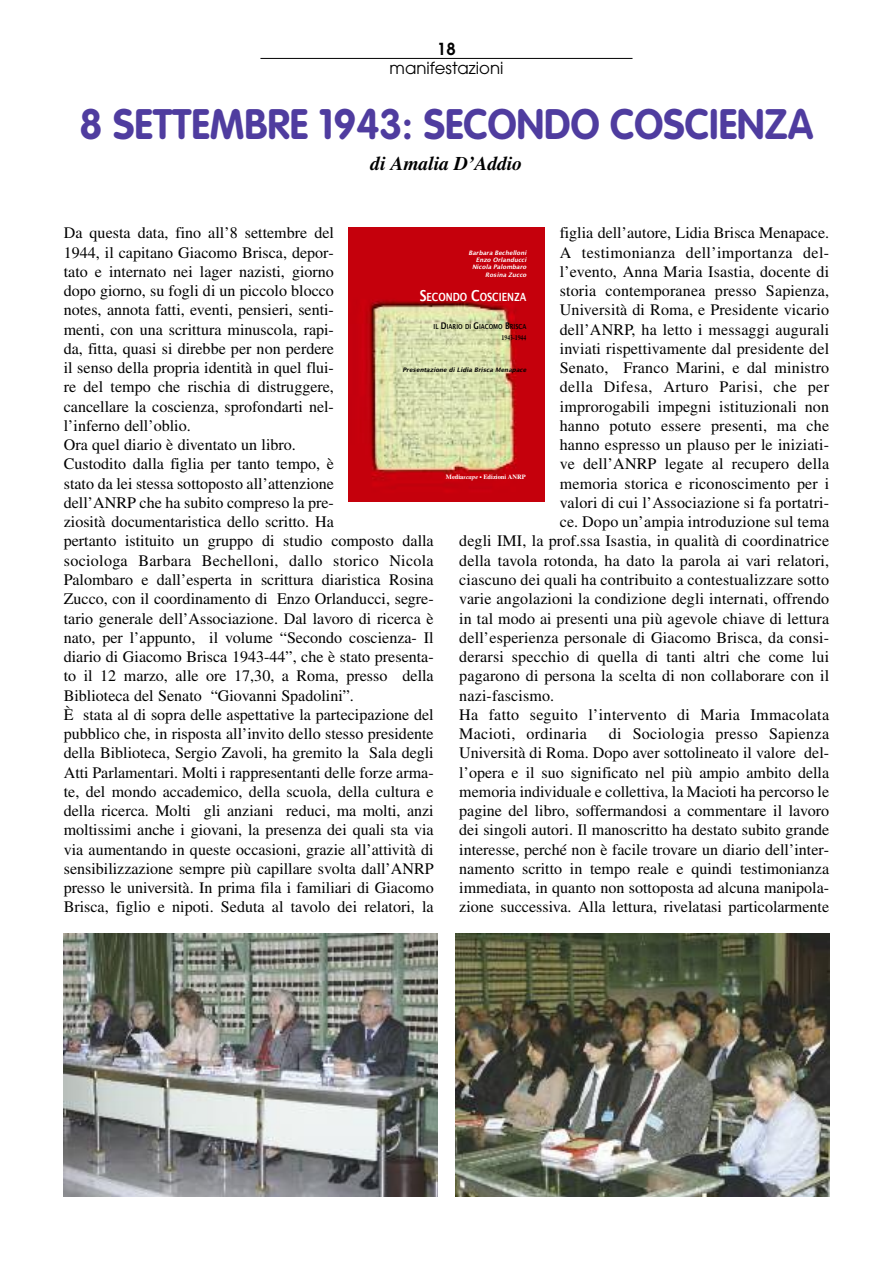
<style>
.page{position:relative;width:893px;height:1263px;background:#fff}
.page>*{position:absolute;margin:0;border:0;box-sizing:border-box;transform-origin:0 0}
.t1{font:700 42px "VAG Rounded";color:#4f3c9f;scale:.95 1}
.t2{font:italic 700 19.5px "Times";color:#000}
.t3{font:16.5px "Avant Garde";color:#000}
.t4{font:600 16.5px "Avant Garde";color:#000}
.t5{font:16.05px/19.2px "Times";color:#000}
.t6{font:16.05px "Times";letter-spacing:.02em;color:#000}
.t7{font:16.05px "Times";letter-spacing:.03em;color:#000}
.t8{font:700 11.25px "Lucida Grande";color:#fff;scale:.8 1}
.t9{font:700 7.2px "Simoncini Garamond";color:#000;scale:.8 1}
.t10{font:700 6.9px "Lucida Grande";color:#000;scale:.8 1}
.t11{font:700 6.45px "Times";color:#fff}
.t12{font:italic 700 6.15px "Lucida Grande";color:#000}
.t13{font:italic 700 6px/7.2px "Lucida Grande";color:#fff;text-align:right}
.s1{font-size:15px}
.s2{font-size:9.15px}
.s3{font-style:italic}
.s4{font-style:italic;font-size:5.25px}
</style>
<div class="page">
<hr style="left:260px;top:58px;width:372px;height:1px;background:#000">
<img style="left:64px;top:934px;width:374px;height:262px">
<img style="left:455px;top:934px;width:374px;height:262px">
<img style="left:349px;top:227px;width:196px;height:275px">
<p class="t4" style="left:437px;top:43px;width:20px">18</p>
<p class="t3" style="left:390px;top:62px;width:115px">manifestazioni</p>
<h1 class="t1" style="left:80px;top:106px;width:774px">8 SETTEMBRE 1943: SECONDO COSCIENZA</h1>
<p class="t2" style="left:371px;top:156px;width:153px">di Amalia D’Addio</p>
<p class="t5" style="left:64px;top:225px;width:371px">Da questa data, fino all’8 settembre del<br>1944, il capitano Giacomo Brisca, depor-<br>tato e internato nei lager nazisti, giorno<br>dopo giorno, su fogli di un piccolo blocco<br>notes, annota fatti, eventi, pensieri, senti-<br>menti, con una scrittura minuscola, rapi-<br>da, fitta, quasi si direbbe per non perdere<br>il senso della propria identità in quel flui-<br>re del tempo che rischia di distruggere,<br>cancellare la coscienza, sprofondarti nel-<br>l’inferno dell’oblio.<br>Ora quel diario è diventato un libro.<br>Custodito dalla figlia per tanto tempo, è<br>stato da lei stessa sottoposto all’attenzione<br>dell’ANRP che ha subito compreso la pre-<br>ziosità documentaristica dello scritto. Ha<br>pertanto istituito un gruppo di studio composto dalla sociologa Barbara Bechelloni, dallo storico Nicola Palombaro e dall’esperta in scrittura diaristica Rosina Zucco, con il coordinamento di Enzo Orlanducci, segre&shy;tario generale dell’Associazione. Dal lavoro di ricerca è nato, per l’appunto, il volume “Secondo coscienza- Il diario di Giacomo Brisca 1943-44”, che è stato presenta&shy;to il 12 marzo, alle ore 17,30, a Roma, presso della Biblioteca del Senato “Giovanni Spadolini”.<br>È stata al di sopra delle aspettative la partecipazione del pubblico che, in risposta all’invito dello stesso presidente della Biblioteca, Sergio Zavoli, ha gremito la Sala degli Atti Parlamentari. Molti i rappresentanti delle forze arma&shy;te, del mondo accademico, della scuola, della cultura e della ricerca. Molti gli anziani reduci, ma molti, anzi moltissimi anche i giovani, la presenza dei quali sta via via aumentando in queste occasioni, grazie all’attività di sensibilizzazione sempre più capillare svolta dall’ANRP presso le università. In prima fila i familiari di Giacomo Brisca, figlio e nipoti. Seduta al tavolo dei relatori, la</p>
<p class="t5" style="left:560px;top:225px;width:271px">figlia dell’autore, Lidia Brisca Menapace.</p>
<p class="t6" style="left:560px;top:247px;width:271px">A testimonianza dell’importanza del-</p>
<p class="t5" style="left:560px;top:263px;width:271px">l’evento, Anna Maria Isastia, docente di</p>
<p class="t5" style="left:560px;top:283px;width:271px">storia contemporanea presso Sapienza,</p>
<p class="t5" style="left:560px;top:302px;width:271px">Università di Roma, e Presidente vicario</p>
<p class="t5" style="left:560px;top:321px;width:271px">dell’ANRP, ha letto i messaggi augurali</p>
<p class="t5" style="left:560px;top:340px;width:271px">inviati rispettivamente dal presidente del</p>
<p class="t5" style="left:560px;top:360px;width:271px">Senato, Franco Marini, e dal ministro</p>
<p class="t7" style="left:560px;top:381px;width:271px">della Difesa, Arturo Parisi, che per</p>
<p class="t5" style="left:560px;top:398px;width:271px">improrogabili impegni istituzionali non</p>
<p class="t5" style="left:560px;top:417px;width:271px">hanno potuto essere presenti, ma che</p>
<p class="t5" style="left:560px;top:437px;width:271px">hanno espresso un plauso per le iniziati-</p>
<p class="t5" style="left:560px;top:456px;width:271px">ve dell’ANRP legate al recupero della</p>
<p class="t5" style="left:560px;top:475px;width:271px">memoria storica e riconoscimento per i</p>
<p class="t5" style="left:560px;top:495px;width:271px">valori di cui l’Associazione si fa portatri-</p>
<p class="t5" style="left:560px;top:514px;width:271px">ce. Dopo un’ampia introduzione sul tema</p>
<p class="t5" style="left:459px;top:533px;width:371px">degli IMI, la prof.ssa Isastia, in qualità di coordinatrice</p>
<p class="t5" style="left:459px;top:552px;width:371px">della tavola rotonda, ha dato la parola ai vari relatori,</p>
<p class="t5" style="left:459px;top:572px;width:371px">ciascuno dei quali ha contribuito a contestualizzare sotto</p>
<p class="t5" style="left:459px;top:591px;width:371px">varie angolazioni la condizione degli internati, offrendo</p>
<p class="t5" style="left:459px;top:610px;width:371px">in tal modo ai presenti una più agevole chiave di lettura</p>
<p class="t5" style="left:459px;top:629px;width:371px">dell’esperienza personale di Giacomo Brisca, da consi-</p>
<p class="t5" style="left:459px;top:649px;width:371px">derarsi specchio di quella di tanti altri che come lui</p>
<p class="t5" style="left:459px;top:668px;width:371px">pagarono di persona la scelta di non collaborare con il</p>
<p class="t5" style="left:459px;top:687px;width:97px">nazi-fascismo.</p>
<p class="t6" style="left:459px;top:709px;width:371px">Ha fatto seguito l’intervento di Maria Immacolata</p>
<p class="t6" style="left:459px;top:728px;width:129px">Macioti, ordinaria</p>
<p class="t13" style="left:469px;top:249px;width:62px">Barbara Bechelloni<br>Enzo Orlanducci<br>Nicola Palombaro<br>Rosina Zucco</p>
<p class="t8" style="left:420px;top:291px;width:135px"><span class="s1">S</span>ECONDO <span class="s1">C</span>OSCIENZA</p>
<p class="t10" style="left:434px;top:322px;width:118px">IL <span class="s2">D</span>IARIO DI <span class="s2">G</span>IACOMO <span class="s2">B</span>RISCA</p>
<p class="t9" style="left:502px;top:334px;width:33px">1943-1944</p>
<p class="t12" style="left:402px;top:366px;width:128px">Presentazione di Lidia Brisca Menapace</p>
<p class="t11" style="left:446px;top:475px;width:81px">Media<span class="s3">scape</span> <span class="s4">•</span> Edizioni ANRP</p>
<p class="t5" style="left:459px;top:726px;width:371px;text-align:justify;text-indent:150px">di Sociologia presso Sapienza Università di Roma. Dopo aver sottolineato il valore del&shy;l’opera e il suo significato nel più ampio ambito della memoria individuale e collettiva, la Macioti ha percorso le pagine del libro, soffermandosi a commentare il lavoro dei singoli autori. Il manoscritto ha destato subito grande interesse, perché non è facile trovare un diario dell’inter&shy;namento scritto in tempo reale e quindi testimonianza immediata, in quanto non sottoposta ad alcuna manipola&shy;zione successiva. Alla lettura, rivelatasi particolarmente</p>
</div>
